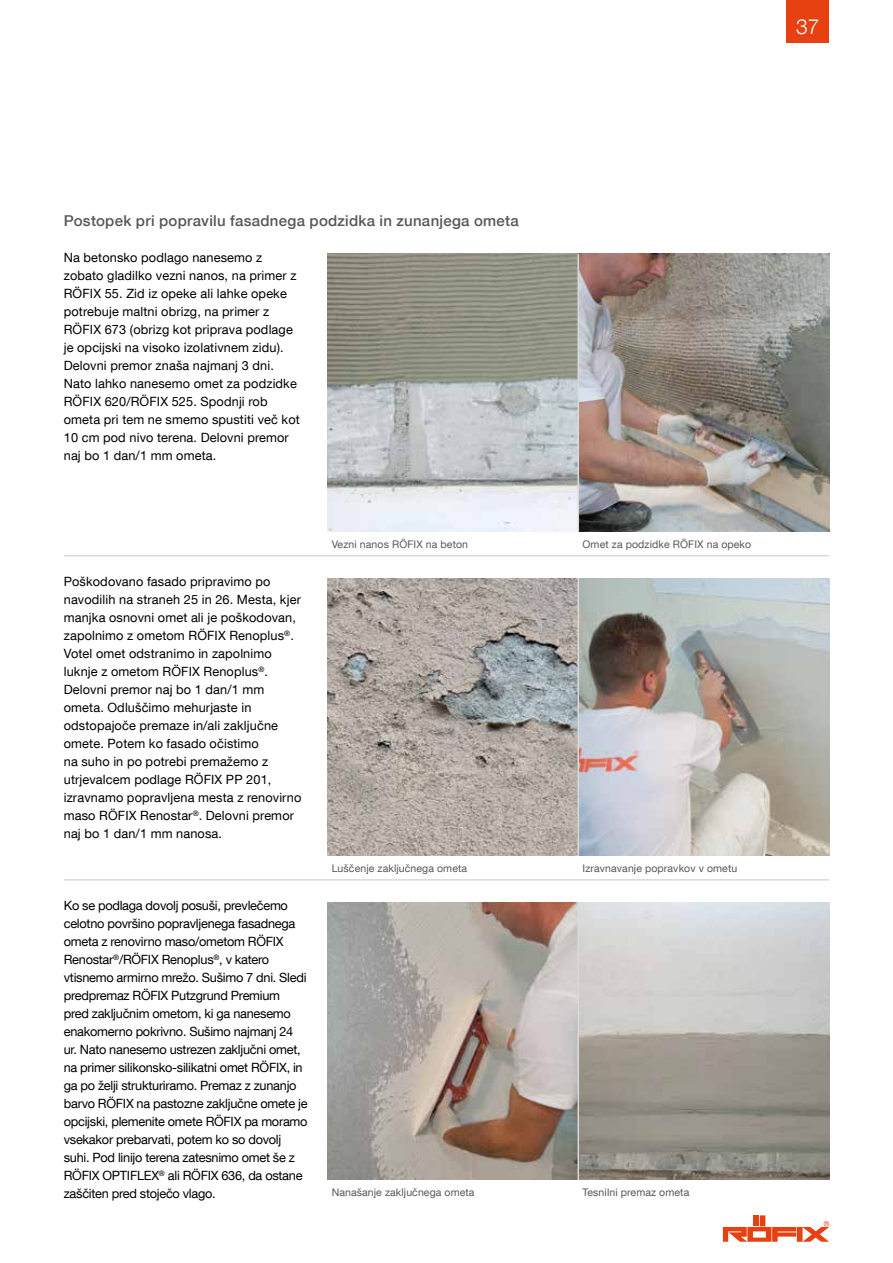
<style>
.page{position:relative;width:893px;height:1263px;background:#fff}
.page>*{position:absolute;margin:0;border:0;box-sizing:border-box;transform-origin:0 0}
.t1{font:300 21px "Helvetica Neue LT Com";color:#fff}
.t2{font:500 15px "Helvetica Neue LT Com";letter-spacing:.02em;color:#575756}
.t3{font:12.75px/18px "Helvetica Neue LT Com";letter-spacing:.01em;color:#000}
.t4{font:12.75px/18px "Helvetica Neue LT Com";letter-spacing:-.02em;color:#000}
.t5{font:10.5px "Helvetica Neue LT Com";letter-spacing:.01em;color:#575756}
</style>
<div class="page">
<div style="left:787px;top:0;width:42px;height:43px;background:#e74011"></div>
<div style="left:760px;top:1215px;width:5px;height:11px;background:#e74011"></div>
<div style="left:753px;top:1215px;width:6px;height:11px;background:#e74011"></div>
<svg style="left:723px;top:1221px;width:106px;height:21px"></svg>
<hr style="left:64px;top:555px;width:765px;height:1px;background:#dadada">
<hr style="left:64px;top:879px;width:765px;height:1px;background:#dadada">
<img style="left:327px;top:254px;width:251px;height:278px">
<img style="left:327px;top:578px;width:502px;height:278px">
<img style="left:327px;top:902px;width:502px;height:278px">
<img style="left:579px;top:254px;width:250px;height:278px">
<hr style="left:578px;top:254px;width:1px;height:278px;background:#dadada">
<hr style="left:578px;top:578px;width:1px;height:278px;background:#dadada">
<hr style="left:578px;top:902px;width:1px;height:278px;background:#dadada">
<h1 class="t1" style="left:796px;top:13px;width:25px">37</h1>
<p class="t2" style="left:64px;top:211px;width:457px">Postopek pri popravilu fasadnega podzidka in zunanjega ometa</p>
<p class="t3" style="left:64px;top:248px;width:238px">Na betonsko podlago nanesemo z zobato gladilko vezni nanos, na primer z RÖFIX 55. Zid iz opeke ali lahke opeke potrebuje maltni obrizg, na primer z RÖFIX 673 (obrizg kot priprava podlage je opcijski na visoko izolativnem zidu).<br>Delovni premor znaša najmanj 3 dni.<br>Nato lahko nanesemo omet za podzidke RÖFIX 620/RÖFIX 525. Spodnji rob ometa pri tem ne smemo spustiti več kot 10 cm pod nivo terena. Delovni premor naj bo 1 dan/1 mm ometa.</p>
<p class="t3" style="left:64px;top:572px;width:239px">Poškodovano fasado pripravimo po navodilih na straneh 25 in 26. Mesta, kjer manjka osnovni omet ali je poškodovan, zapolnimo z ometom RÖFIX Renoplus<sup>®</sup>.<br>Votel omet odstranimo in zapolnimo luknje z ometom RÖFIX Renoplus<sup>®</sup>.<br>Delovni premor naj bo 1 dan/1 mm ometa. Odluščimo mehurjaste in odstopajoče premaze in/ali zaključne omete. Potem ko fasado očistimo<br>na suho in po potrebi premažemo z utrjevalcem podlage RÖFIX PP 201, izravnamo popravljena mesta z renovirno maso RÖFIX Renostar<sup>®</sup>. Delovni premor naj bo 1 dan/1 mm nanosa.</p>
<p class="t4" style="left:64px;top:896px;width:245px">Ko se podlaga dovolj posuši, prevlečemo celotno površino popravljenega fasadnega ometa z renovirno maso/ometom RÖFIX Renostar<sup>®</sup>/RÖFIX Renoplus<sup>®</sup>, v katero vtisnemo armirno mrežo. Sušimo 7 dni. Sledi predpremaz RÖFIX Putzgrund Premium pred zaključnim ometom, ki ga nanesemo enakomerno pokrivno. Sušimo najmanj 24 ur. Nato nanesemo ustrezen zaključni omet, na primer silikonsko-silikatni omet RÖFIX, in ga po želji strukturiramo. Premaz z zunanjo barvo RÖFIX na pastozne zaključne omete je opcijski, plemenite omete RÖFIX pa moramo vsekakor prebarvati, potem ko so dovolj suhi. Pod linijo terena zatesnimo omet še z RÖFIX OPTIFLEX<sup>®</sup> ali RÖFIX 636, da ostane zaščiten pred stoječo vlago.</p>
<p class="t5" style="left:332px;top:538px;width:138px">Vezni nanos RÖFIX na beton</p>
<p class="t5" style="left:583px;top:538px;width:170px">Omet za podzidke RÖFIX na opeko</p>
<p class="t5" style="left:332px;top:862px;width:137px">Luščenje zaključnega ometa</p>
<p class="t5" style="left:583px;top:862px;width:156px">Izravnavanje popravkov v ometu</p>
<p class="t5" style="left:332px;top:1186px;width:144px">Nanašanje zaključnega ometa</p>
<p class="t5" style="left:583px;top:1186px;width:108px">Tesnilni premaz ometa</p>
</div>
